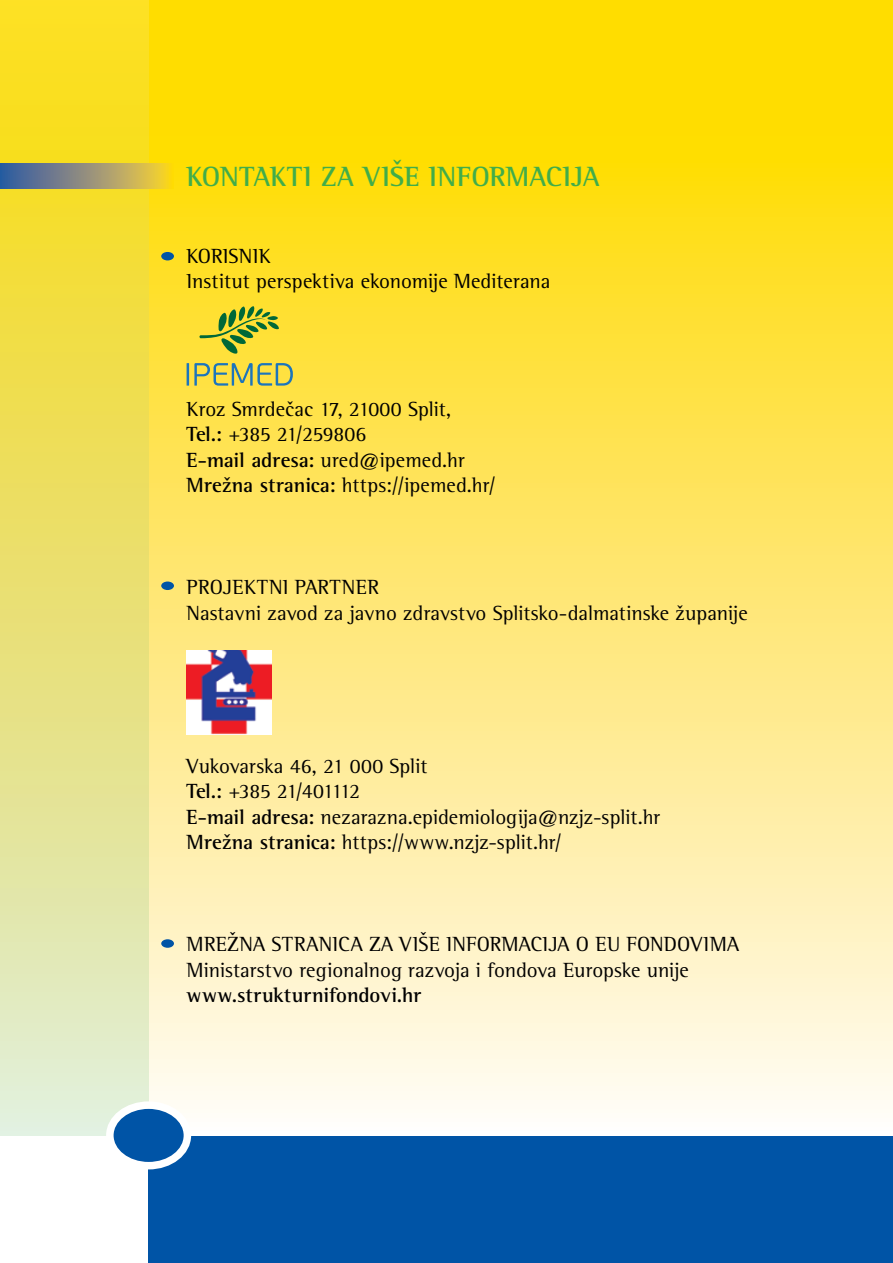
<style>
.page{position:relative;width:893px;height:1263px;background:#fff}
.page>*{position:absolute;margin:0;border:0;box-sizing:border-box;transform-origin:0 0}
.t1{font:700 28.5px "Rotis Semi Serif Pro";color:#41ad49}
.t2{font:21px/25.5px "Rotis Semi Serif Pro";color:#000}
.t3{font:700 21px "Rotis Semi Serif Pro";letter-spacing:-.005em;color:#000}
.s1{font-weight:700}
</style>
<div class="page">
<div style="left:149px;top:1135px;width:744px;height:128px;background:#0054a6"></div>
<div style="left:0;top:0;width:893px;height:1135px;background:linear-gradient(to bottom,#ffd800,#fff8f5)"></div>
<svg style="left:0;top:0;width:149px;height:1135px;background:#ebe271"></svg>
<div style="left:110px;top:1105px;width:77px;height:61px;background:#0054a6;border-radius:50%"></div>
<div style="left:106px;top:1101px;width:85px;height:68px;border:8px solid #fff;border-radius:50%"></div>
<hr style="left:187px;top:363px;width:2px;height:23px;background:#1c75bc">
<svg style="left:194px;top:363px;width:99px;height:23px;background:#b6be67"></svg>
<svg style="left:199px;top:306px;width:80px;height:49px;background:#c0c236"></svg>
<img style="left:187px;top:651px;width:85px;height:83px">
<div style="left:161px;top:252px;width:13px;height:8px;background:#0054a6;border-radius:50%"></div>
<div style="left:161px;top:581px;width:13px;height:9px;background:#0054a6;border-radius:50%"></div>
<div style="left:161px;top:939px;width:13px;height:9px;background:#0054a6;border-radius:50%"></div>
<svg style="left:0;top:163px;width:174px;height:26px;background:#959372"></svg>
<h1 class="t1" style="left:187px;top:159px;width:415px">KONTAKTI ZA VIŠE INFORMACIJA</h1>
<p class="t2" style="left:187px;top:243px;width:365px">KORISNIK<br>Institut perspektiva ekonomije Mediterana</p>
<p class="t2" style="left:187px;top:396px;width:311px">Kroz Smrdečac 17, 21000 Split,<br><span class="s1">Tel.:</span> +385 21/259806<br><span class="s1">E-mail adresa:</span> ured@ipemed.hr<br><span class="s1">Mrežna stranica:</span> https://ipemed.hr/</p>
<p class="t2" style="left:187px;top:574px;width:563px">PROJEKTNI PARTNER<br>Nastavni zavod za javno zdravstvo Splitsko-dalmatinske županije</p>
<p class="t2" style="left:187px;top:753px;width:475px">Vukovarska 46, 21 000 Split<br><span class="s1">Tel.:</span> +385 21/401112<br><span class="s1">E-mail adresa:</span> nezarazna.epidemiologija@nzjz-split.hr <span class="s1">Mrežna stranica:</span> https://www.nzjz-split.hr/</p>
<p class="t2" style="left:187px;top:931px;width:554px">MREŽNA STRANICA ZA VIŠE INFORMACIJA O EU FONDOVIMA<br>Ministarstvo regionalnog razvoja i fondova Europske unije</p>
<p class="t3" style="left:187px;top:982px;width:236px">www.strukturnifondovi.hr</p>
</div>
